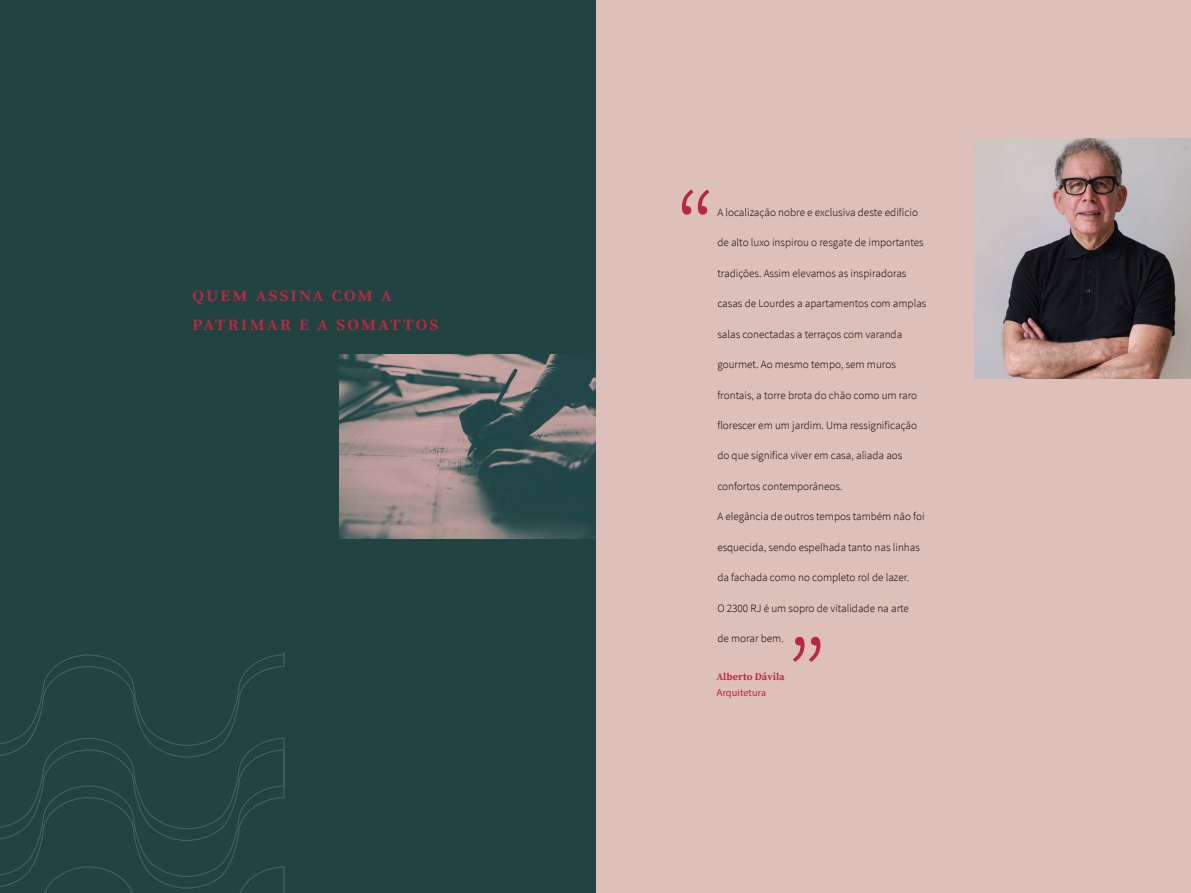
<style>
.page{position:relative;width:1191px;height:893px;background:#fff}
.page>*{position:absolute;margin:0;border:0;box-sizing:border-box;transform-origin:0 0}
.t1{font:300 112.8px "Source Sans Pro";color:#bb2741}
.t2{font:700 15.75px/28.5px "Source Serif Pro";letter-spacing:.135em;color:#bb2741;scale:1.04 1}
.t3{font:300 11.18px "Source Sans Pro";color:#000}
.t4{font:700 10.2px "Source Serif Pro";letter-spacing:.01em;color:#bb2741}
.t5{font:10.2px "Myriad Pro";letter-spacing:.01em;color:#bb2741}
</style>
<div class="page">
<div style="left:595px;top:0;width:596px;height:893px;background:#dec0ba"></div>
<img style="left:974px;top:139px;width:217px;height:239px">
<div style="left:0;top:0;width:595px;height:893px;background:#214441"></div>
<img style="left:339px;top:355px;width:256px;height:183px">
<svg style="left:0;top:653px;width:284px;height:240px"></svg>
<h2 class="t2" style="left:192px;top:282px;width:238px">QUEM ASSINA COM A<br>PATRIMAR E A SOMATTOS</h2>
<h1 class="t1" style="left:675px;top:163px;width:42px">“</h1>
<p class="t3" style="left:717px;top:205px;width:202px">A localização nobre e exclusiva deste edifício</p>
<p class="t3" style="left:717px;top:236px;width:208px">de alto luxo inspirou o resgate de importantes</p>
<p class="t3" style="left:717px;top:266px;width:191px">tradições. Assim elevamos as inspiradoras</p>
<p class="t3" style="left:717px;top:297px;width:211px">casas de Lourdes a apartamentos com amplas</p>
<p class="t3" style="left:717px;top:327px;width:186px">salas conectadas a terraços com varanda</p>
<p class="t3" style="left:717px;top:357px;width:180px">gourmet. Ao mesmo tempo, sem muros</p>
<p class="t3" style="left:717px;top:388px;width:201px">frontais, a torre brota do chão como um raro</p>
<p class="t3" style="left:717px;top:418px;width:201px">florescer em um jardim. Uma ressignificação</p>
<p class="t3" style="left:717px;top:449px;width:187px">do que significa viver em casa, aliada aos</p>
<p class="t3" style="left:717px;top:479px;width:127px">confortos contemporâneos.</p>
<p class="t3" style="left:717px;top:510px;width:209px">A elegância de outros tempos também não foi</p>
<p class="t3" style="left:717px;top:540px;width:204px">esquecida, sendo espelhada tanto nas linhas</p>
<p class="t3" style="left:717px;top:571px;width:193px">da fachada como no completo rol de lazer.</p>
<p class="t3" style="left:717px;top:601px;width:193px">O 2300 RJ é um sopro de vitalidade na arte</p>
<p class="t3" style="left:717px;top:632px;width:68px">de morar bem.</p>
<p class="t4" style="left:716px;top:671px;width:70px">Alberto Dávila</p>
<p class="t5" style="left:716px;top:687px;width:51px">Arquitetura</p>
<h1 class="t1" style="left:827px;top:689px;width:42px;rotate:-180deg">“</h1>
</div>
